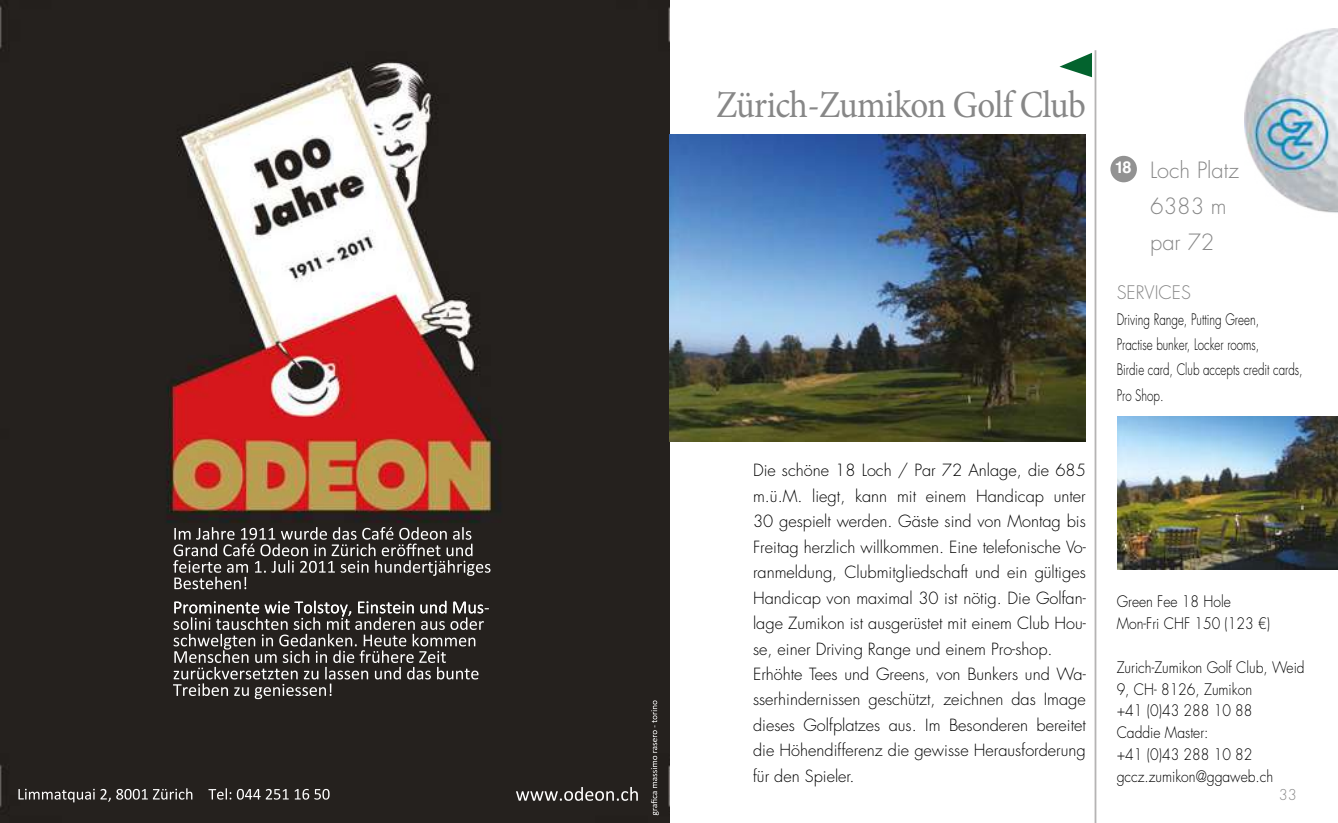
<style>
.page{position:relative;width:1338px;height:823px;background:#fff}
.page>*{position:absolute;margin:0;border:0;box-sizing:border-box;transform-origin:0 0}
.t1{font:38.2px "Minion Pro";letter-spacing:-.02em;color:#878787;scale:.92 1}
.t2{font:300 21.8px/35.8px "Futura Std";color:#878787}
.t3{font:300 18.2px "Futura Std";color:#878787}
.t4{font:300 16.4px/25.4px "Futura Std";color:#000}
.t5{font:700 16.4px "Helvetica";color:#fff}
.t6{font:300 15.4px/21.8px "Futura Std";color:#000;scale:.9 1}
.t7{font:300 15.4px/25.4px "Futura Std";color:#000;scale:.75 1}
.t8{font:300 14.6px "Futura Std";color:#878787}
</style>
<div class="page">
<img style="left:0;top:0;width:669px;height:822px">
<hr style="left:1095px;top:50px;width:1px;height:772px;background:#b5b4b4">
<svg style="left:1059px;top:53px;width:33px;height:24px"></svg>
<div style="left:1110px;top:156px;width:27px;height:26px;background:#929292;border-radius:50%"></div>
<img style="left:669px;top:135px;width:417px;height:306px">
<img style="left:1117px;top:416px;width:221px;height:153px">
<img style="left:1245px;top:29px;width:93px;height:184px">
<h1 class="t1" style="left:716px;top:79px;width:403px">Zürich-Zumikon Golf Club</h1>
<p class="t4" style="left:753px;top:458px;width:334px">Die schöne 18 Loch / Par 72 Anlage, die 685 m.ü.M. liegt, kann mit einem Handicap unter 30 gespielt werden. Gäste sind von Montag bis Freitag herzlich willkommen. Eine telefonische Vo&shy;ranmeldung, Clubmitgliedschaft und ein gültiges Handicap von maximal 30 ist nötig. Die Golfan&shy;lage Zumikon ist ausgerüstet mit einem Club Hou&shy;se, einer Driving Range und einem Pro-shop.<br>Erhöhte Tees und Greens, von Bunkers und Wa&shy;sserhindernissen geschützt, zeichnen das Image dieses Golfplatzes aus. Im Besonderen bereitet die Höhendifferenz die gewisse Herausforderung für den Spieler.</p>
<h2 class="t2" style="left:1150px;top:153px;width:90px">Loch Platz<br>6383 m par 72</h2>
<p class="t3" style="left:1117px;top:281px;width:76px">SERVICES</p>
<p class="t7" style="left:1117px;top:306px;width:250px">Driving Range, Putting Green,<br>Practise bunker, Locker rooms,<br>Birdie card, Club accepts credit cards,<br>Pro Shop.</p>
<p class="t5" style="left:1115px;top:154px;width:18px">18</p>
<p class="t6" style="left:1117px;top:591px;width:172px">Green Fee 18 Hole<br>Mon-Fri CHF 150 (123 €)</p>
<p class="t6" style="left:1117px;top:656px;width:210px">Zurich-Zumikon Golf Club, Weid<br>9, CH- 8126, Zumikon<br>+41 (0)43 288 10 88<br>Caddie Master:<br>+41 (0)43 288 10 82 gccz.zumikon@ggaweb.ch</p>
<p class="t8" style="left:1279px;top:785px;width:20px">33</p>
</div>
